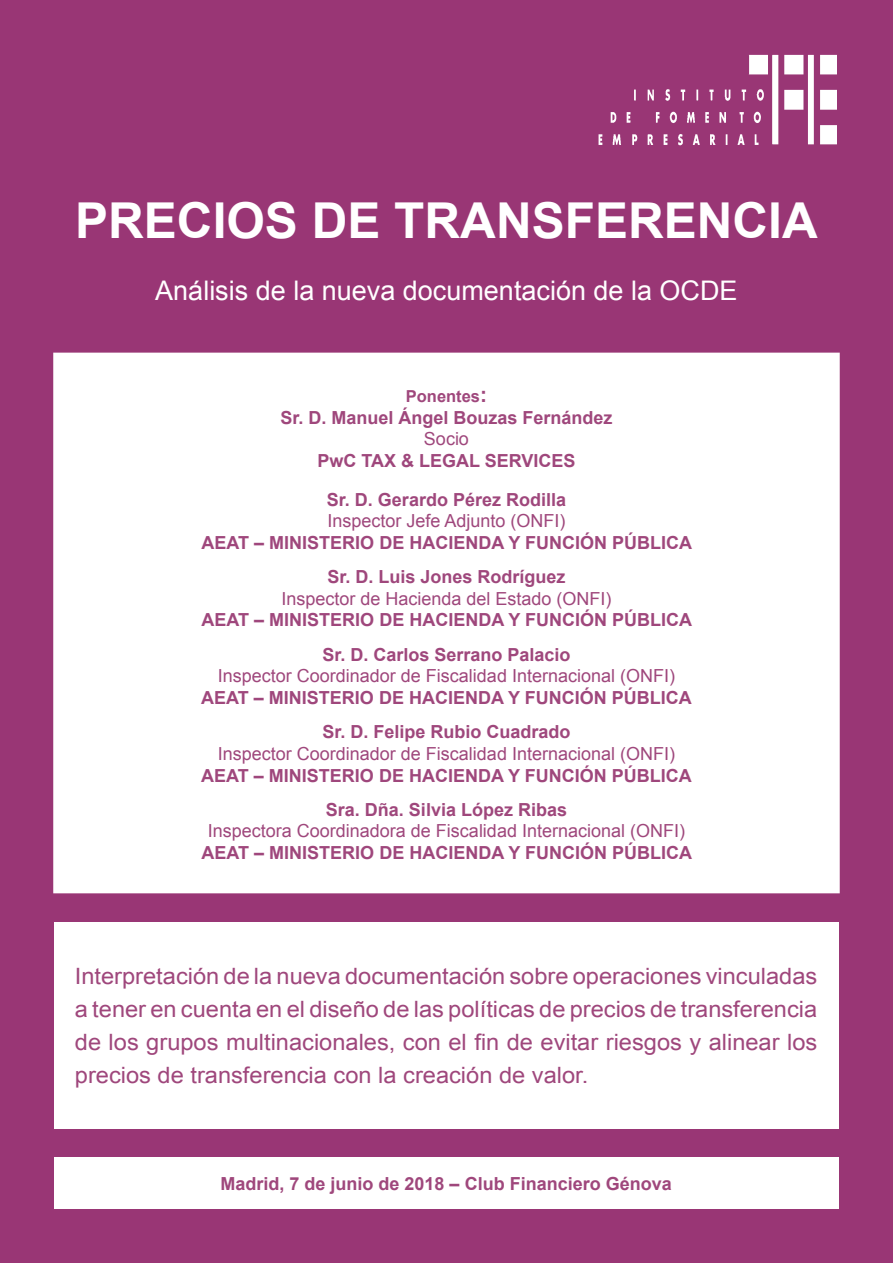
<style>
.page{position:relative;width:893px;height:1263px;background:#993675}
.page>*{position:absolute;margin:0;border:0;box-sizing:border-box;transform-origin:0 0}
.t1{font:700 49.5px "Arial";color:#fff}
.t2{font:27px "Arial";color:#fff}
.t3{font:22.5px/33px "Arial";color:#9f477c;text-align:justify;scale:1.05 1}
.Ponente{font:700 18px/21.6px "Arial";color:#9f477c;text-align:center}
.Ponencias{font:700 18px/21.6px "Arial";color:#9f477c;text-align:center}
.t4{font:700 16.5px "Arial";color:#9f477c}
.s1{font-size:21px}
.s2{font-weight:400}
</style>
<div class="page">
<div style="left:54px;top:353px;width:785px;height:539px;background:#fff"></div>
<img style="left:598px;top:54px;width:239px;height:92px">
<div style="left:54px;top:1157px;width:784px;height:52px;background:#fff"></div>
<div style="left:54px;top:922px;width:785px;height:206px;background:#fff"></div>
<p class="t1" style="left:75px;top:188px;width:744px">PRECIOS DE TRANSFERENCIA</p>
<p class="t2" style="left:155px;top:273px;width:584px">Análisis de la nueva documentación de la OCDE</p>
<p class="t4" style="left:406px;top:385px;width:83px">Ponentes<span class="s1">:</span></p>
<p class="Ponencias" style="left:280px;top:407px;width:334px">Sr. D. Manuel Ángel Bouzas Fernández<br><span class="s2">Socio<br></span>PwC TAX &amp; LEGAL SERVICES</p>
<p class="Ponente" style="left:202px;top:489px;width:492px">Sr. D. Gerardo Pérez Rodilla<br><span class="s2">Inspector Jefe Adjunto (ONFI)<br></span>AEAT – MINISTERIO DE HACIENDA Y FUNCIÓN PÚBLICA</p>
<p class="Ponente" style="left:202px;top:567px;width:492px">Sr. D. Luis Jones Rodríguez<br><span class="s2">Inspector de Hacienda del Estado (ONFI)<br></span>AEAT – MINISTERIO DE HACIENDA Y FUNCIÓN PÚBLICA</p>
<p class="Ponente" style="left:201px;top:644px;width:492px">Sr. D. Carlos Serrano Palacio<br><span class="s2">Inspector Coordinador de Fiscalidad Internacional (ONFI)<br></span>AEAT – MINISTERIO DE HACIENDA Y FUNCIÓN PÚBLICA</p>
<p class="Ponente" style="left:201px;top:722px;width:492px">Sr. D. Felipe Rubio Cuadrado<br><span class="s2">Inspector Coordinador de Fiscalidad Internacional (ONFI)<br></span>AEAT – MINISTERIO DE HACIENDA Y FUNCIÓN PÚBLICA</p>
<p class="Ponente" style="left:202px;top:799px;width:492px">Sra. Dña. Silvia López Ribas<br><span class="s2">Inspectora Coordinadora de Fiscalidad Internacional (ONFI)<br></span>AEAT – MINISTERIO DE HACIENDA Y FUNCIÓN PÚBLICA</p>
<p class="t3" style="left:75px;top:960px;width:709px">Interpretación de la nueva documentación sobre operaciones vinculadas a tener en cuenta en el diseño de las políticas de precios de transferencia de los grupos multinacionales, con el fin de evitar riesgos y alinear los precios de transferencia con la creación de valor.</p>
<p class="Ponente" style="left:221px;top:1173px;width:453px">Madrid, 7 de junio de 2018 – Club Financiero Génova</p>
</div>
